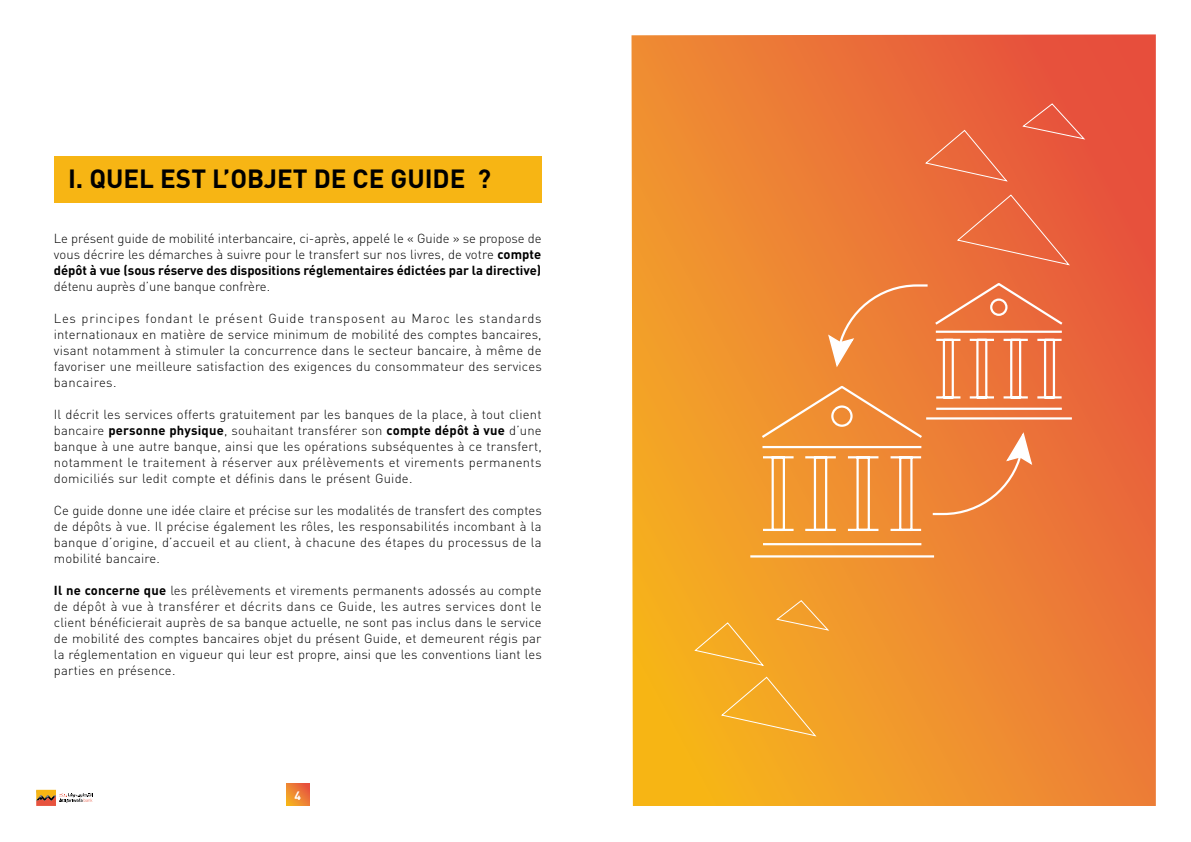
<style>
.page{position:relative;width:1191px;height:842px;background:#fff}
.page>*{position:absolute;margin:0;border:0;box-sizing:border-box;transform-origin:0 0}
.t1{font:700 26px "DIN";color:#000}
.t2{font:300 13px/16px "DIN";letter-spacing:.015em;color:#000;text-align:justify}
.t3{font:700 12px "DIN";color:#fff}
.s1{font-weight:700}
</style>
<div class="page">
<svg style="left:286px;top:784px;width:23px;height:22px"></svg>
<svg style="left:631px;top:34px;width:524px;height:772px;background:#ee8431"></svg>
<div style="left:54px;top:156px;width:487px;height:47px;background:#f7b514"></div>
<svg style="left:748px;top:281px;width:326px;height:278px;background:#ee8b44"></svg>
<svg style="left:1005px;top:430px;width:28px;height:37px"></svg>
<svg style="left:827px;top:283px;width:102px;height:86px;background:#ed8743"></svg>
<svg style="left:36px;top:790px;width:57px;height:16px"></svg>
<svg style="left:956px;top:194px;width:114px;height:72px;background:#e96940"></svg>
<svg style="left:721px;top:676px;width:95px;height:61px;background:#f4ab2b"></svg>
<svg style="left:924px;top:129px;width:84px;height:53px;background:#ea6c43"></svg>
<svg style="left:694px;top:622px;width:70px;height:44px;background:#f4ad2d"></svg>
<svg style="left:1021px;top:103px;width:65px;height:37px;background:#e85f47"></svg>
<svg style="left:775px;top:600px;width:54px;height:31px;background:#f3a439"></svg>
<h1 class="t1" style="left:68px;top:161px;width:424px">I. QUEL EST L’OBJET DE CE GUIDE ?</h1>
<p class="t2" style="left:54px;top:230px;width:489px">Le présent guide de mobilité interbancaire, ci-après, appelé le « Guide » se propose de vous décrire les démarches à suivre pour le transfert sur nos livres, de votre <span class="s1">compte dépôt à vue (sous réserve des dispositions réglementaires édictées par la directive)</span></p>
<p class="t2" style="left:54px;top:278px;width:218px">détenu auprès d’une banque confrère.</p>
<p class="t2" style="left:54px;top:310px;width:489px">Les principes fondant le présent Guide transposent au Maroc les standards internationaux en matière de service minimum de mobilité des comptes bancaires, visant notamment à stimuler la concurrence dans le secteur bancaire, à même de favoriser une meilleure satisfaction des exigences du consommateur des services bancaires.</p>
<p class="t2" style="left:54px;top:406px;width:489px">Il décrit les services offerts gratuitement par les banques de la place, à tout client bancaire <span class="s1">personne physique</span>, souhaitant transférer son <span class="s1">compte dépôt à vue</span> d’une banque à une autre banque, ainsi que les opérations subséquentes à ce transfert, notamment le traitement à réserver aux prélèvements et virements permanents domiciliés sur ledit compte et définis dans le présent Guide.</p>
<p class="t2" style="left:54px;top:502px;width:489px">Ce guide donne une idée claire et précise sur les modalités de transfert des comptes de dépôts à vue. Il précise également les rôles, les responsabilités incombant à la banque d’origine, d’accueil et au client, à chacune des étapes du processus de la mobilité bancaire.</p>
<p class="t2" style="left:54px;top:582px;width:489px"><span class="s1">Il ne concerne que</span> les prélèvements et virements permanents adossés au compte de dépôt à vue à transférer et décrits dans ce Guide, les autres services dont le client bénéficierait auprès de sa banque actuelle, ne sont pas inclus dans le service de mobilité des comptes bancaires objet du présent Guide, et demeurent régis par la réglementation en vigueur qui leur est propre, ainsi que les conventions liant les parties en présence.</p>
<p class="t3" style="left:294px;top:788px;width:8px">4</p>
</div>
